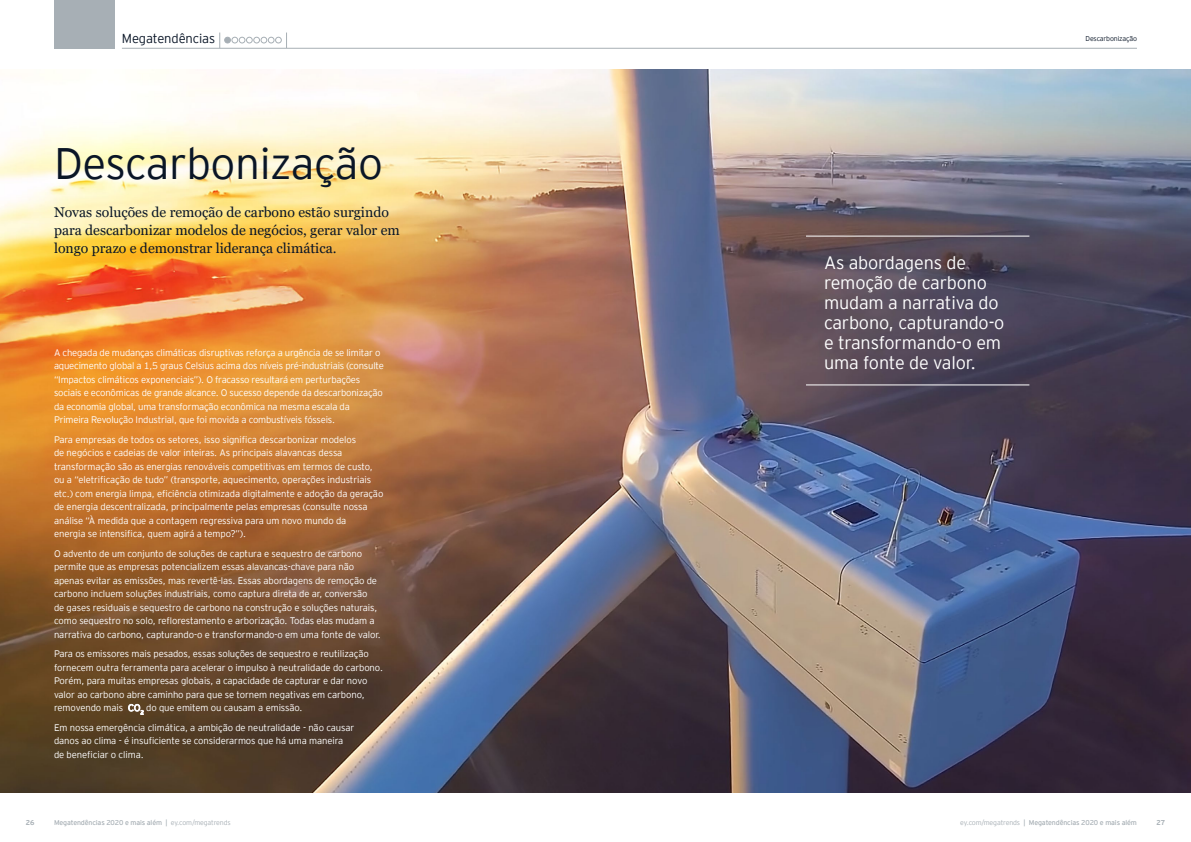
<style>
.page{position:relative;width:1191px;height:842px;background:#fff}
.page>*{position:absolute;margin:0;border:0;box-sizing:border-box;transform-origin:0 0}
.t1{font:300 44px "EY Interstate";letter-spacing:-.01em;color:#0a1627}
.t2{font:300 18px/20px "EY Interstate";letter-spacing:-.01em;color:#fff}
.t3{font:14px/18px "Georgia Pro";color:#0a1627}
.t4{font:300 13px "EY Interstate";letter-spacing:-.01em;color:#0a1627}
.t5{font:300 9.5px/13.5px "EY Interstate";letter-spacing:-.01em;color:#fff}
.t6{font:7px "EY Interstate";letter-spacing:-.02em;color:#a7afb5}
.t7{font:300 7px "EY Interstate";letter-spacing:-.02em;color:#0a1627}
.t8{font:700 7px "EY Interstate";color:#a7afb5}
.s1{font-weight:300}
</style>
<div class="page">
<img style="left:0;top:70px;width:1191px;height:722px">
<div style="left:54px;top:0;width:60px;height:48px;background:#a7afb5"></div>
<hr style="left:122px;top:48px;width:1015px;height:1px;background:#a7afb5">
<div style="left:253px;top:37px;width:7px;height:6px;border:1px solid #a7afb5;border-radius:50%"></div>
<svg style="left:219px;top:33px;width:33px;height:15px"></svg>
<svg style="left:261px;top:33px;width:26px;height:15px"></svg>
<hr style="left:806px;top:236px;width:223px;height:1px;background:#fff">
<hr style="left:806px;top:384px;width:223px;height:1px;background:#fff">
<h3 class="t4" style="left:122px;top:29px;width:95px">Megatendências</h3>
<h1 class="t1" style="left:54px;top:132px;width:330px">Descarbonização</h1>
<h3 class="t3" style="left:54px;top:203px;width:347px">Novas soluções de remoção de carbono estão surgindo para descarbonizar modelos de negócios, gerar valor em longo prazo e demonstrar liderança climática.</h3>
<p class="t5" style="left:54px;top:345px;width:331px">A chegada de mudanças climáticas disruptivas reforça a urgência de se limitar o aquecimento global a 1,5 graus Celsius acima dos níveis pré-industriais (consulte “Impactos climáticos exponenciais”). O fracasso resultará em perturbações sociais e econômicas de grande alcance. O sucesso depende da descarbonização da economia global, uma transformação econômica na mesma escala da Primeira Revolução Industrial, que foi movida a combustíveis fósseis.</p>
<p class="t5" style="left:54px;top:432px;width:331px">Para empresas de todos os setores, isso significa descarbonizar modelos<br>de negócios e cadeias de valor inteiras. As principais alavancas dessa transformação são as energias renováveis competitivas em termos de custo, ou a “eletrificação de tudo” (transporte, aquecimento, operações industriais etc.) com energia limpa, eficiência otimizada digitalmente e adoção da geração de energia descentralizada, principalmente pelas empresas (consulte nossa análise “À medida que a contagem regressiva para um novo mundo da<br>energia se intensifica, quem agirá a tempo?”).</p>
<p class="t5" style="left:54px;top:546px;width:328px">O advento de um conjunto de soluções de captura e sequestro de carbono permite que as empresas potencializem essas alavancas-chave para não apenas evitar as emissões, mas revertê-las. Essas abordagens de remoção de carbono incluem soluções industriais, como captura direta de ar, conversão<br>de gases residuais e sequestro de carbono na construção e soluções naturais, como sequestro no solo, reflorestamento e arborização. Todas elas mudam a narrativa do carbono, capturando-o e transformando-o em uma fonte de valor.</p>
<p class="t5" style="left:54px;top:646px;width:330px">Para os emissores mais pesados, essas soluções de sequestro e reutilização fornecem outra ferramenta para acelerar o impulso à neutralidade do carbono.<br>Porém, para muitas empresas globais, a capacidade de capturar e dar novo valor ao carbono abre caminho para que se tornem negativas em carbono, removendo mais CO<sub>2</sub> do que emitem ou causam a emissão.</p>
<p class="t5" style="left:54px;top:720px;width:302px">Em nossa emergência climática, a ambição de neutralidade - não causar danos ao clima - é insuficiente se considerarmos que há uma maneira de beneficiar o clima.</p>
<p class="t7" style="left:1085px;top:33px;width:53px">Descarbonização</p>
<h2 class="t2" style="left:824px;top:252px;width:182px">As abordagens de remoção de carbono mudam a narrativa do carbono, capturando-o e transformando-o em uma fonte de valor.</h2>
<p class="t8" style="left:26px;top:817px;width:10px">26</p>
<p class="t6" style="left:54px;top:817px;width:178px">Megatendências 2020 e mais além | <span class="s1">ey.com/megatrends</span></p>
<p class="t6" style="left:960px;top:817px;width:178px"><span class="s1">ey.com/megatrends</span> | Megatendências 2020 e mais além</p>
<p class="t8" style="left:1156px;top:817px;width:10px">27</p>
</div>
